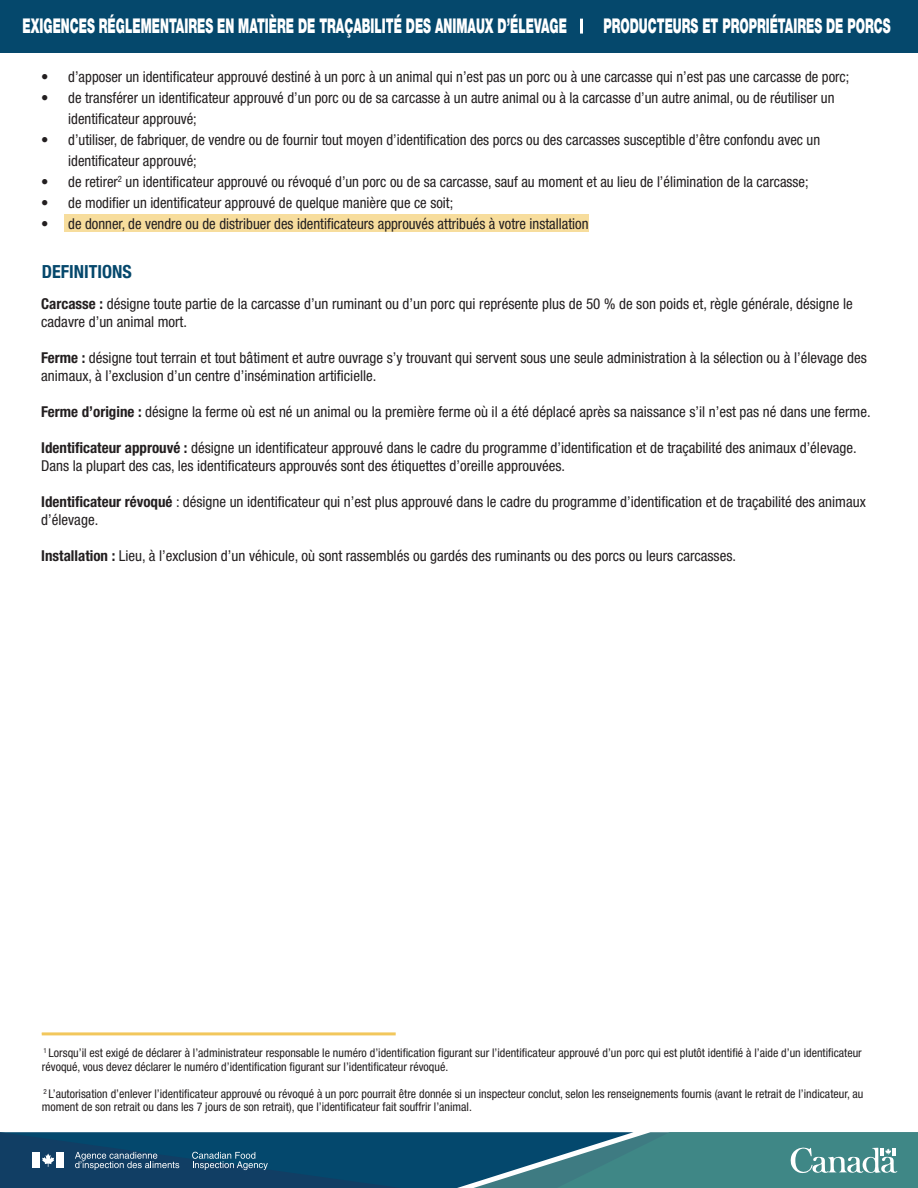
<style>
.page{position:relative;width:918px;height:1188px;background:#fff}
.page>*{position:absolute;margin:0;border:0;box-sizing:border-box;transform-origin:0 0}
.t1{font:900 20.4px "Helvetica Neue LT Std";color:#fff;scale:.58 1}
.t2{font:700 condensed 18px "Helvetica Neue";color:#05486c}
.t3{font:condensed 15px/18px "Helvetica Neue LT Std";color:#231f20}
.t4{font:condensed 12px/13.5px "Helvetica Neue LT Std";color:#231f20}
.s1{font-weight:700}
</style>
<div class="page">
<div style="left:64px;top:215px;width:525px;height:17px;background:#f7dd9d"></div>
<hr style="left:42px;top:1032px;width:354px;height:3px;background:#f2c75c">
<svg style="left:0;top:1132px;width:918px;height:56px;background:#2a667c"></svg>
<div style="left:0;top:0;width:918px;height:52px;background:#05486c"></div>
<hr style="left:580px;top:19px;width:3px;height:15px;background:#fff">
<h1 class="t1" style="left:23px;top:14px;width:940px">EXIGENCES RÉGLEMENTAIRES EN MATIÈRE DE TRAÇABILITÉ DES ANIMAUX D’ÉLEVAGE</h1>
<h1 class="t1" style="left:603px;top:14px;width:497px">PRODUCTEURS ET PROPRIÉTAIRES DE PORCS</h1>
<p class="t3" style="left:41px;top:67px;width:810px">• d’apposer un identificateur approuvé destiné à un porc à un animal qui n’est pas un porc ou à une carcasse qui n’est pas une carcasse de porc;</p>
<p class="t3" style="left:68px;top:87px;width:768px;line-height:21px;text-indent:-27px">• de transférer un identificateur approuvé d’un porc ou de sa carcasse à un autre animal ou à la carcasse d’un autre animal, ou de réutiliser un identificateur approuvé;</p>
<p class="t3" style="left:68px;top:129px;width:754px;line-height:21px;text-indent:-27px">• d’utiliser, de fabriquer, de vendre ou de fournir tout moyen d’identification des porcs ou des carcasses susceptible d’être confondu avec un identificateur approuvé;</p>
<p class="t3" style="left:41px;top:172px;width:769px">• de retirer<sup>2</sup> un identificateur approuvé ou révoqué d’un porc ou de sa carcasse, sauf au moment et au lieu de l’élimination de la carcasse;</p>
<p class="t3" style="left:41px;top:193px;width:413px">• de modifier un identificateur approuvé de quelque manière que ce soit;</p>
<p class="t3" style="left:41px;top:214px;width:549px">• de donner, de vendre ou de distribuer des identificateurs approuvés attribués à votre installation</p>
<p class="t2" style="left:42px;top:257px;width:91px">DEFINITIONS</p>
<p class="t3" style="left:41px;top:294px;width:813px"><span class="s1">Carcasse :</span> désigne toute partie de la carcasse d’un ruminant ou d’un porc qui représente plus de 50 % de son poids et, règle générale, désigne le cadavre d’un animal mort.</p>
<p class="t3" style="left:41px;top:348px;width:827px"><span class="s1">Ferme :</span> désigne tout terrain et tout bâtiment et autre ouvrage s’y trouvant qui servent sous une seule administration à la sélection ou à l’élevage des animaux, à l’exclusion d’un centre d’insémination artificielle.</p>
<p class="t3" style="left:41px;top:402px;width:831px"><span class="s1">Ferme d’origine :</span> désigne la ferme où est né un animal ou la première ferme où il a été déplacé après sa naissance s’il n’est pas né dans une ferme.</p>
<p class="t3" style="left:41px;top:438px;width:817px"><span class="s1">Identificateur approuvé :</span> désigne un identificateur approuvé dans le cadre du programme d’identification et de traçabilité des animaux d’élevage.<br>Dans la plupart des cas, les identificateurs approuvés sont des étiquettes d’oreille approuvées.</p>
<p class="t3" style="left:41px;top:492px;width:826px"><span class="s1">Identificateur révoqué</span> : désigne un identificateur qui n’est plus approuvé dans le cadre du programme d’identification et de traçabilité des animaux d’élevage.</p>
<p class="t3" style="left:41px;top:546px;width:696px"><span class="s1">Installation :</span> Lieu, à l’exclusion d’un véhicule, où sont rassemblés ou gardés des ruminants ou des porcs ou leurs carcasses.</p>
<p class="t4" style="left:42px;top:1046px;width:821px"><sup>1</sup> Lorsqu’il est exigé de déclarer à l’administrateur responsable le numéro d’identification figurant sur l’identificateur approuvé d’un porc qui est plutôt identifié à l’aide d’un identificateur révoqué, vous devez déclarer le numéro d’identification figurant sur l’identificateur révoqué.</p>
<p class="t4" style="left:42px;top:1087px;width:823px"><sup>2</sup> L’autorisation d’enlever l’identificateur approuvé ou révoqué à un porc pourrait être donnée si un inspecteur conclut, selon les renseignements fournis (avant le retrait de l’indicateur, au moment de son retrait ou dans les 7 jours de son retrait), que l’identificateur fait souffrir l’animal.</p>
</div>
